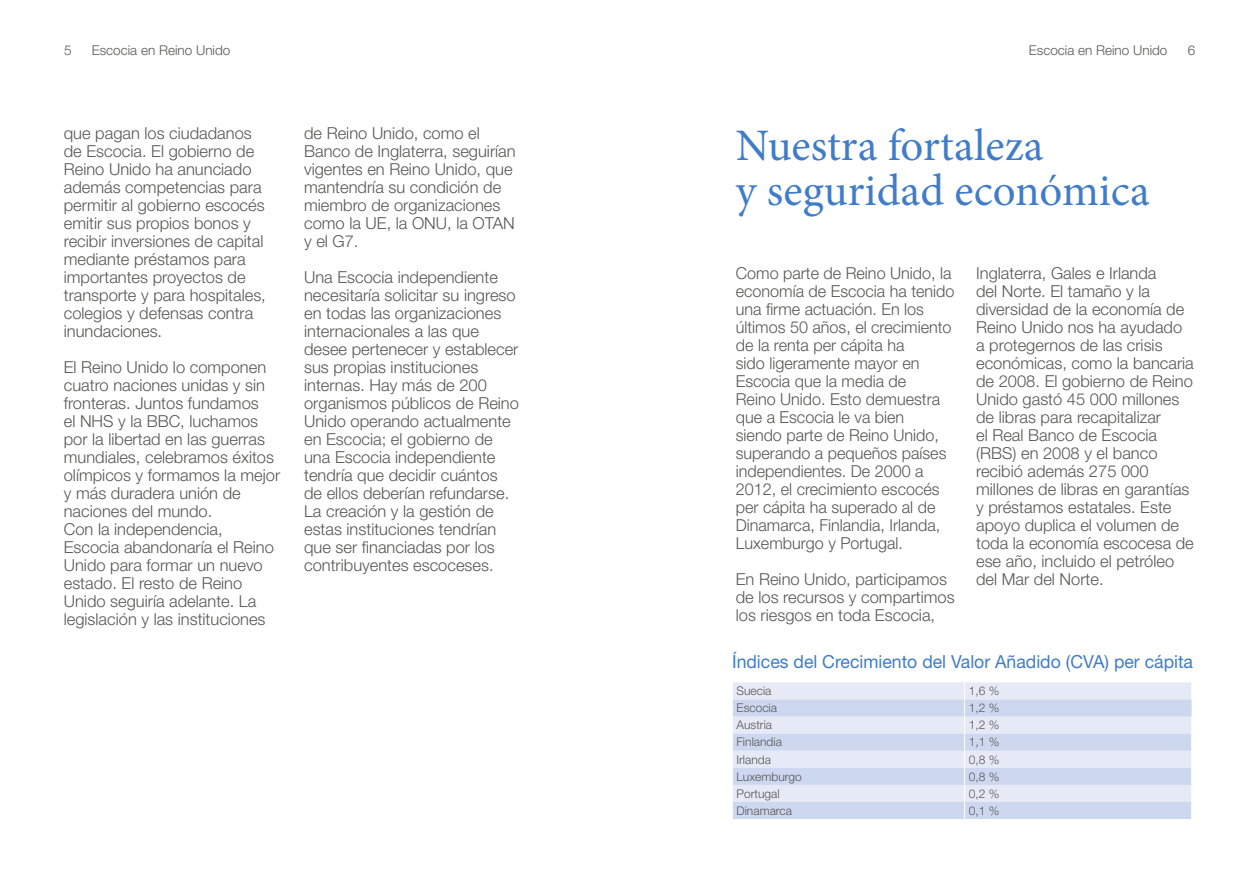
<style>
.page{position:relative;width:1259px;height:893px;background:#fff}
.page>*{position:absolute;margin:0;border:0;box-sizing:border-box;transform-origin:0 0}
.t1{font:45px/45px "Minion Pro";color:#407cc9}
.t2{font:18px "Helvetica Neue LT Std";color:#407cc9}
.t3{font:300 16.5px/18px "Helvetica Neue LT Pro";color:#575756}
.t4{font:300 13.5px "Helvetica Neue LT Pro";color:#575756}
.t5{font:300 12px "Helvetica Neue LT Pro";color:#575756}
</style>
<div class="page">
<div style="left:733px;top:682px;width:458px;height:17px;background:#e6eaf7"></div>
<svg style="left:733px;top:699px;width:458px;height:120px;background:#d7dff2"></svg>
<svg style="left:964px;top:682px;width:1px;height:137px"></svg>
<p class="t4" style="left:64px;top:42px;width:9px">5</p>
<p class="t4" style="left:92px;top:42px;width:140px">Escocia en Reino Unido</p>
<p class="t4" style="left:1028px;top:42px;width:140px">Escocia en Reino Unido</p>
<p class="t4" style="left:1187px;top:42px;width:9px">6</p>
<p class="t3" style="left:64px;top:124px;width:204px">que pagan los ciudadanos de Escocia. El gobierno de<br>Reino Unido ha anunciado además competencias para permitir al gobierno escocés emitir sus propios bonos y recibir inversiones de capital mediante préstamos para importantes proyectos de transporte y para hospitales, colegios y defensas contra inundaciones.</p>
<p class="t3" style="left:64px;top:358px;width:218px">El Reino Unido lo componen cuatro naciones unidas y sin fronteras. Juntos fundamos<br>el NHS y la BBC, luchamos por la libertad en las guerras mundiales, celebramos éxitos olímpicos y formamos la mejor y más duradera unión de naciones del mundo.<br>Con la independencia,<br>Escocia abandonaría el Reino<br>Unido para formar un nuevo estado. El resto de Reino<br>Unido seguiría adelante. La legislación y las instituciones</p>
<p class="t3" style="left:304px;top:124px;width:213px">de Reino Unido, como el<br>Banco de Inglaterra, seguirían vigentes en Reino Unido, que mantendría su condición de miembro de organizaciones como la UE, la ONU, la OTAN y el G7.</p>
<p class="t3" style="left:304px;top:268px;width:216px">Una Escocia independiente necesitaría solicitar su ingreso en todas las organizaciones internacionales a las que desee pertenecer y establecer sus propias instituciones internas. Hay más de 200 organismos públicos de Reino<br>Unido operando actualmente en Escocia; el gobierno de una Escocia independiente tendría que decidir cuántos de ellos deberían refundarse.<br>La creación y la gestión de estas instituciones tendrían que ser financiadas por los contribuyentes escoceses.</p>
<p class="t3" style="left:736px;top:264px;width:220px">Como parte de Reino Unido, la economía de Escocia ha tenido una firme actuación. En los últimos 50 años, el crecimiento de la renta per cápita ha<br>sido ligeramente mayor en<br>Escocia que la media de<br>Reino Unido. Esto demuestra que a Escocia le va bien<br>siendo parte de Reino Unido, superando a pequeños países independientes. De 2000 a<br>2012, el crecimiento escocés per cápita ha superado al de<br>Dinamarca, Finlandia, Irlanda,<br>Luxemburgo y Portugal.</p>
<p class="t3" style="left:736px;top:570px;width:220px">En Reino Unido, participamos de los recursos y compartimos los riesgos en toda Escocia,</p>
<h1 class="t1" style="left:736px;top:124px;width:415px">Nuestra fortaleza<br>y seguridad económica</h1>
<p class="t3" style="left:976px;top:264px;width:219px">Inglaterra, Gales e Irlanda<br>del Norte. El tamaño y la diversidad de la economía de<br>Reino Unido nos ha ayudado a protegernos de las crisis económicas, como la bancaria de 2008. El gobierno de Reino<br>Unido gastó 45 000 millones de libras para recapitalizar<br>el Real Banco de Escocia (RBS) en 2008 y el banco recibió además 275 000 millones de libras en garantías y préstamos estatales. Este apoyo duplica el volumen de toda la economía escocesa de ese año, incluido el petróleo del Mar del Norte.</p>
<p class="t2" style="left:732px;top:650px;width:462px">Índices del Crecimiento del Valor Añadido (CVA) per cápita</p>
<p class="t5" style="left:736px;top:684px;width:36px">Suecia</p>
<p class="t5" style="left:969px;top:684px;width:32px">1,6 %</p>
<p class="t5" style="left:736px;top:701px;width:42px">Escocia</p>
<p class="t5" style="left:969px;top:701px;width:32px">1,2 %</p>
<p class="t5" style="left:736px;top:718px;width:37px">Austria</p>
<p class="t5" style="left:969px;top:718px;width:32px">1,2 %</p>
<p class="t5" style="left:736px;top:735px;width:47px">Finlandia</p>
<p class="t5" style="left:969px;top:735px;width:32px">1,1 %</p>
<p class="t5" style="left:736px;top:752px;width:36px">Irlanda</p>
<p class="t5" style="left:969px;top:752px;width:32px">0,8 %</p>
<p class="t5" style="left:736px;top:769px;width:67px">Luxemburgo</p>
<p class="t5" style="left:969px;top:769px;width:32px">0,8 %</p>
<p class="t5" style="left:736px;top:786px;width:45px">Portugal</p>
<p class="t5" style="left:969px;top:786px;width:32px">0,2 %</p>
<p class="t5" style="left:736px;top:803px;width:57px">Dinamarca</p>
<p class="t5" style="left:969px;top:803px;width:32px">0,1 %</p>
</div>
